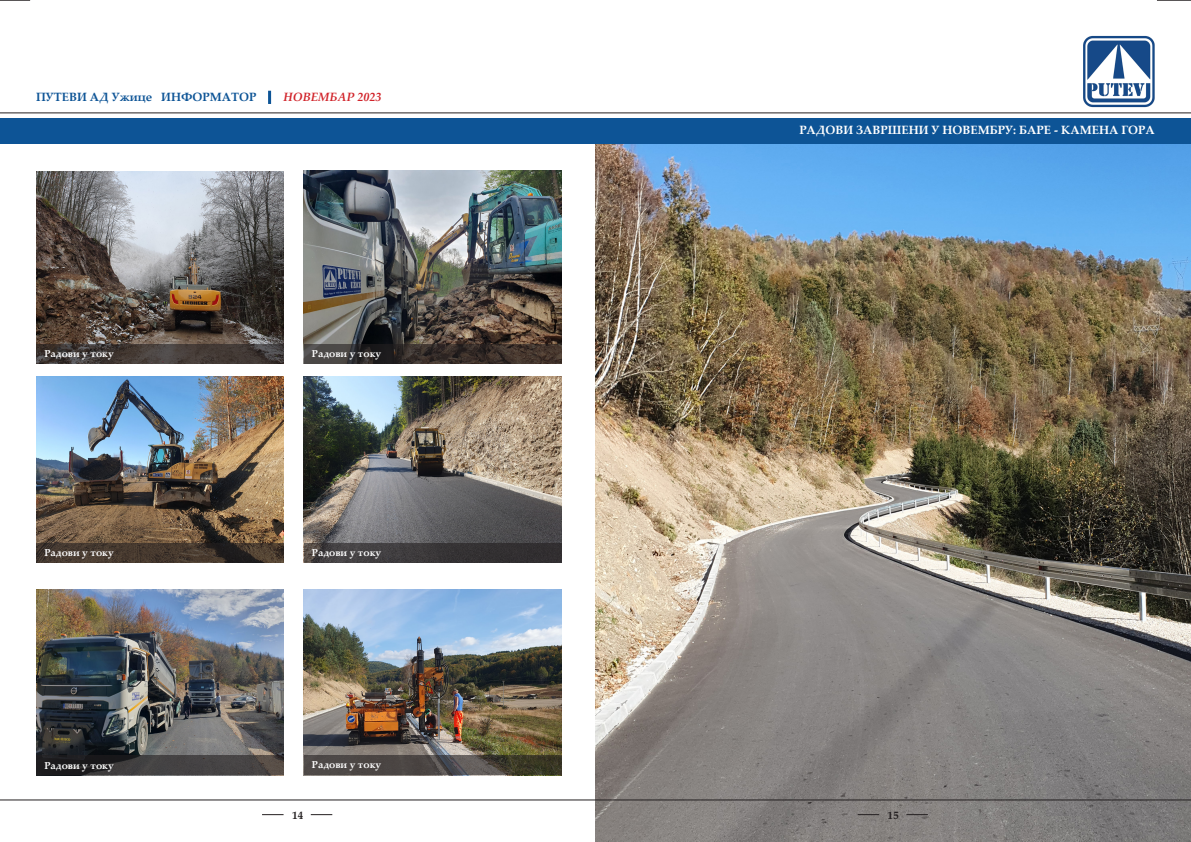
<style>
.page{position:relative;width:1191px;height:842px;background:#fff}
.page>*{position:absolute;margin:0;border:0;box-sizing:border-box;transform-origin:0 0}
.t1{font:700 12px "Palatino Linotype";color:#fff}
.t2{font:700 12px "Palatino Linotype";color:#0d5496}
.t3{font:italic 700 12px "Palatino Linotype";color:#d1232a}
.t4{font:700 11px "Palatino Linotype";color:#231f20}
.t5{font:700 10px "Palatino Linotype";color:#fff}
</style>
<div class="page">
<img style="left:1083px;top:36px;width:72px;height:72px">
<hr style="left:1157px;top:0;width:34px;height:1px;background:#231f20">
<img style="left:595px;top:143px;width:596px;height:699px">
<img style="left:36px;top:171px;width:248px;height:173px">
<img style="left:304px;top:171px;width:257px;height:173px">
<img style="left:36px;top:377px;width:248px;height:166px">
<img style="left:304px;top:377px;width:257px;height:166px">
<img style="left:36px;top:589px;width:248px;height:166px">
<img style="left:304px;top:589px;width:257px;height:166px">
<svg style="left:36px;top:344px;width:248px;height:20px;background:#433b38"></svg>
<svg style="left:36px;top:543px;width:248px;height:19px;background:#41352c"></svg>
<svg style="left:36px;top:755px;width:248px;height:20px;background:#393637"></svg>
<svg style="left:304px;top:344px;width:257px;height:20px;background:#39312d"></svg>
<svg style="left:304px;top:543px;width:257px;height:19px;background:#3b3839"></svg>
<svg style="left:304px;top:755px;width:257px;height:20px;background:#4a4640"></svg>
<svg style="left:262px;top:814px;width:21px;height:1px"></svg>
<svg style="left:857px;top:814px;width:22px;height:1px"></svg>
<svg style="left:311px;top:814px;width:21px;height:1px"></svg>
<svg style="left:906px;top:814px;width:22px;height:1px"></svg>
<div style="left:0;top:118px;width:1191px;height:25px;background:#0d5496"></div>
<hr style="left:0;top:113px;width:1191px;height:1px;background:#231f20">
<hr style="left:0;top:800px;width:1191px;height:1px;background:#231f20">
<svg style="left:268px;top:91px;width:3px;height:13px"></svg>
<hr style="left:0;top:0;width:30px;height:1px;background:#231f20">
<p class="t2" style="left:36px;top:88px;width:222px">ПУТЕВИ АД Ужице ИНФОРМАТОР</p>
<p class="t3" style="left:284px;top:88px;width:99px">НОВЕМБАР 2023</p>
<p class="t5" style="left:44px;top:347px;width:71px">Радови у току</p>
<p class="t5" style="left:312px;top:347px;width:71px">Радови у току</p>
<p class="t5" style="left:44px;top:545px;width:71px">Радови у току</p>
<p class="t5" style="left:312px;top:545px;width:71px">Радови у току</p>
<p class="t5" style="left:44px;top:758px;width:71px">Радови у току</p>
<p class="t5" style="left:312px;top:758px;width:71px">Радови у току</p>
<p class="t1" style="left:799px;top:121px;width:357px">РАДОВИ ЗАВРШЕНИ У НОВЕМБРУ: БАРЕ - КАМЕНА ГОРА</p>
<p class="t4" style="left:292px;top:807px;width:13px">14</p>
<p class="t4" style="left:887px;top:807px;width:13px">15</p>
</div>
